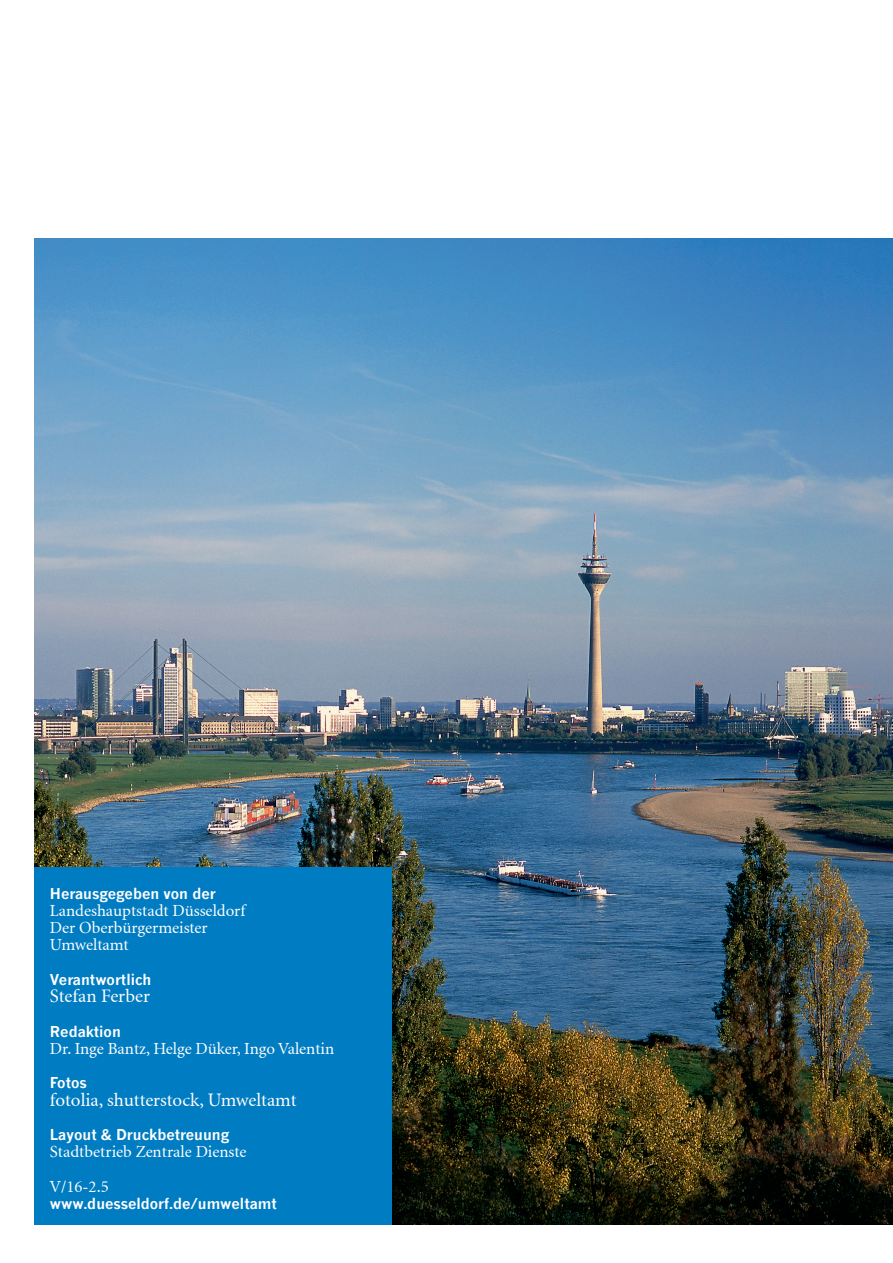
<style>
.page{position:relative;width:893px;height:1263px;background:#fff}
.page>*{position:absolute;margin:0;border:0;box-sizing:border-box;transform-origin:0 0}
.t1{font:18.9px "Minion";color:#fff}
.t2{font:16.8px/17.2px "Minion";color:#fff}
.t3{font:700 14.7px "News Gothic";color:#fff}
</style>
<div class="page">
<img style="left:34px;top:238px;width:859px;height:987px">
<div style="left:34px;top:867px;width:357px;height:358px;background:#007cc2"></div>
<p class="t3" style="left:50px;top:884px;width:167px">Herausgegeben von der</p>
<p class="t2" style="left:50px;top:902px;width:197px">Landeshauptstadt Düsseldorf<br>Der Oberbürgermeister<br>Umweltamt</p>
<p class="t3" style="left:50px;top:970px;width:103px">Verantwortlich</p>
<p class="t1" style="left:50px;top:987px;width:102px">Stefan Ferber</p>
<p class="t3" style="left:50px;top:1022px;width:72px">Redaktion</p>
<p class="t2" style="left:50px;top:1040px;width:286px">Dr. Inge Bantz, Helge Düker, Ingo Valentin</p>
<p class="t3" style="left:50px;top:1074px;width:38px">Fotos</p>
<p class="t1" style="left:50px;top:1090px;width:248px">fotolia, shutterstock, Umweltamt</p>
<p class="t3" style="left:50px;top:1125px;width:181px">Layout &amp; Druckbetreuung</p>
<p class="t2" style="left:50px;top:1135px;width:198px;line-height:34.5px">Stadtbetrieb Zentrale Dienste<br>V/16-2.5</p>
<p class="t3" style="left:50px;top:1194px;width:228px">www.duesseldorf.de/umweltamt</p>
</div>
